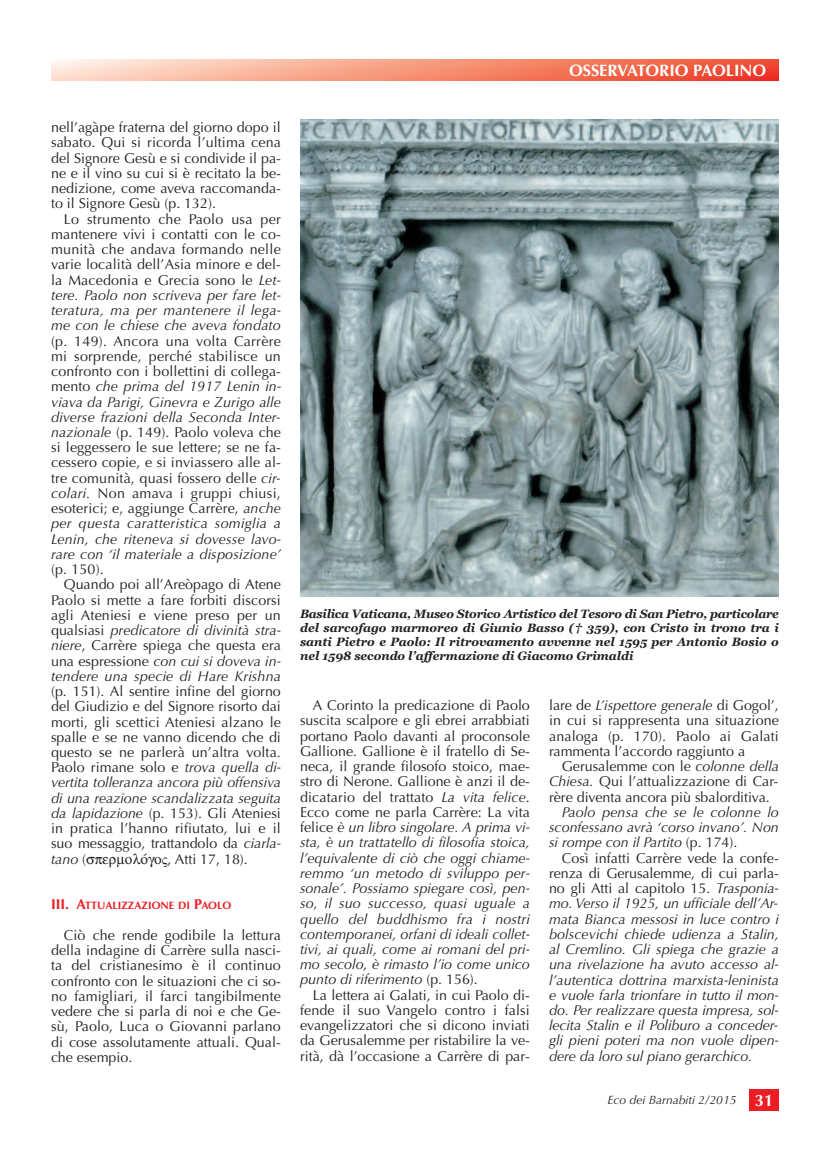
<style>
.page{position:relative;width:830px;height:1149px;background:#fff}
.page>*{position:absolute;margin:0;border:0;box-sizing:border-box;transform-origin:0 0}
.t1{font:700 16.5px "Optima";color:#fff}
.t2{font:14.25px/15.1px "Optima";letter-spacing:.005em;color:#231f20;text-align:justify}
.t3{font:italic 14.25px/15.1px "Optima";color:#231f20;text-align:justify}
.t4{font:italic 700 12px/14.2px "Georgia";color:#231f20;text-align:justify}
.t5{font:italic 12px "Optima";color:#231f20}
.t6{font:700 10.65px "Optima";color:#ee1d23}
.s1{font-style:italic}
.s2{font-style:normal}
.s3{font-family:"Times New Roman"}
.s4{font-size:14.25px}
.s5{font-size:16.5px}
.s6{font-weight:700;font-style:normal;font-size:16.5px;color:#fff}
</style>
<div class="page">
<div style="left:748px;top:1089px;width:30px;height:21px;background:#ee1d23"></div>
<svg style="left:51px;top:60px;width:727px;height:21px;background:#f6957c"></svg>
<img style="left:300px;top:119px;width:478px;height:477px">
<p class="t2" style="left:51px;top:120px;width:231px">nell’agàpe fraterna del giorno dopo il sabato. Qui si ricorda l’ultima cena del Signore Gesù e si condivide il pa&shy;ne e il vino su cui si è recitato la be&shy;nedizione, come aveva raccomanda&shy;to il Signore Gesù (p. 132).</p>
<p class="t2" style="left:51px;top:211px;width:231px;text-indent:13px">Lo strumento che Paolo usa per mantenere vivi i contatti con le co&shy;munità che andava formando nelle varie località dell’Asia minore e del&shy;la Macedonia e Grecia sono le <span class="s1">Let&shy;tere. Paolo non scriveva per fare let&shy;teratura, ma per mantenere il lega&shy;me con le chiese che aveva fondato</span></p>
<p class="t2" style="left:51px;top:333px;width:231px">(p. 149). Ancora una volta Carrère mi sorprende, perché stabilisce un confronto con i bollettini di collega&shy;mento <span class="s1">che prima del 1917 Lenin in&shy;viava da Parigi, Ginevra e Zurigo alle diverse frazioni della Seconda Inter&shy;nazionale</span> (p. 149). Paolo voleva che si leggessero le sue lettere; se ne fa&shy;cessero copie, e si inviassero alle al&shy;tre comunità, quasi fossero delle <span class="s1">cir&shy;colari.</span> Non amava i gruppi chiusi, esoterici; e, aggiunge Carrère, <span class="s1">anche per questa caratteristica somiglia a Lenin, che riteneva si dovesse lavo&shy;rare con ‘il materiale a disposizione’</span></p>
<p class="t2" style="left:51px;top:561px;width:54px">(p. 150).</p>
<p class="t2" style="left:64px;top:577px;width:218px">Quando poi all’Areòpago di Atene</p>
<p class="t2" style="left:51px;top:592px;width:231px">Paolo si mette a fare forbiti discorsi</p>
<p class="t2" style="left:51px;top:607px;width:231px">agli Ateniesi e viene preso per un</p>
<p class="t3" style="left:51px;top:622px;width:231px"><span class="s2">qualsiasi</span> predicatore di divinità stra-</p>
<p class="t2" style="left:51px;top:638px;width:231px"><span class="s1">niere</span>, Carrère spiega che questa era</p>
<p class="t3" style="left:51px;top:653px;width:231px"><span class="s2">una espressione</span> con cui si doveva in-</p>
<p class="t3" style="left:51px;top:668px;width:231px">tendere una specie di Hare Krishna</p>
<p class="t2" style="left:51px;top:683px;width:231px">(p. 151). Al sentire infine del giorno del Giudizio e del Signore risorto dai morti, gli scettici Ateniesi alzano le spalle e se ne vanno dicendo che di questo se ne parlerà un’altra volta.<br>Paolo rimane solo e <span class="s1">trova quella di&shy;vertita tolleranza ancora più offensiva di una reazione scandalizzata seguita da lapidazione</span> (p. 153). Gli Ateniesi in pratica l’hanno rifiutato, lui e il suo messaggio, trattandolo da <span class="s1">ciarla&shy;tano</span> (▲</p>
<p class="t2" style="left:125px;top:851px;width:124px">□●□´ □<span class="s3">ς</span>, Atti 17, 18).</p>
<p class="t6" style="left:51px;top:899px;width:182px"><span class="s4">III. A</span>TTUALIZZAZIONE DI <span class="s4">P</span>AOLO</p>
<p class="t2" style="left:51px;top:927px;width:231px;text-indent:13px">Ciò che rende godibile la lettura della indagine di Carrère sulla nasci&shy;ta del cristianesimo è il continuo confronto con le situazioni che ci so&shy;no famigliari, il farci tangibilmente vedere che si parla di noi e che Ge&shy;sù, Paolo, Luca o Giovanni parlano di cose assolutamente attuali. Qual&shy;che esempio.</p>
<p class="t1" style="left:568px;top:61px;width:198px">OSSERVATORIO PAOLINO</p>
<p class="t4" style="left:300px;top:606px;width:480px">Basilica Vaticana, Museo Storico Artistico del Tesoro di San Pietro, particolare del sarcofago marmoreo di Giunio Basso (<span class="s5">†</span> 359), con Cristo in trono tra i santi Pietro e Paolo: Il ritrovamento avvenne nel 1595 per Antonio Bosio o nel 1598 secondo l’affermazione di Giacomo Grimaldi</p>
<p class="t3" style="left:300px;top:697px;width:231px;text-indent:13px"><span class="s2">A Corinto la predicazione di Paolo suscita scalpore e gli ebrei arrabbiati portano Paolo davanti al proconsole Gallione. Gallione è il fratello di Se&shy;neca, il grande filosofo stoico, mae&shy;stro di Nerone. Gallione è anzi il de&shy;dicatario del trattato</span> La vita felice<span class="s2">.<br>Ecco come ne parla Carrère: La vita felice</span> è un libro singolare. A prima vi&shy;sta, è un trattatello di filosofia stoica, l’equivalente di ciò che oggi chiame&shy;remmo ‘un metodo di sviluppo per&shy;sonale’. Possiamo spiegare così, pen&shy;so, il suo successo, quasi uguale a quello del buddhismo fra i nostri contemporanei, orfani di ideali collet&shy;tivi, ai quali, come ai romani del pri&shy;mo secolo, è rimasto l’io come unico punto di riferimento <span class="s2">(p. 156).</span></p>
<p class="t2" style="left:300px;top:987px;width:231px;text-indent:13px">La lettera ai Galati, in cui Paolo di&shy;fende il suo Vangelo contro i falsi evangelizzatori che si dicono inviati da Gerusalemme per ristabilire la ve&shy;rità, dà l’occasione a Carrère di par-</p>
<p class="t2" style="left:548px;top:697px;width:231px">lare de <span class="s1">L’ispettore generale</span> di Gogol’, in cui si rappresenta una situazione analoga (p. 170). Paolo ai Galati rammenta l’accordo raggiunto a</p>
<p class="t2" style="left:548px;top:758px;width:231px;text-indent:13px">Gerusalemme con le <span class="s1">colonne della Chiesa.</span> Qui l’attualizzazione di Car&shy;rère diventa ancora più sbalorditiva.</p>
<p class="t3" style="left:548px;top:804px;width:231px;text-indent:13px">Paolo pensa che se le colonne lo sconfessano avrà ‘corso invano’. Non si rompe con il Partito <span class="s2">(p. 174).</span></p>
<p class="t3" style="left:548px;top:850px;width:231px;text-indent:13px"><span class="s2">Così infatti Carrère vede la confe&shy;renza di Gerusalemme, di cui parla&shy;no gli Atti al capitolo 15.</span> Trasponia&shy;mo. Verso il 1925, un ufficiale dell’Ar&shy;mata Bianca messosi in luce contro i bolscevichi chiede udienza a Stalin, al Cremlino. Gli spiega che grazie a una rivelazione ha avuto accesso al&shy;l’autentica dottrina marxista-leninista e vuole farla trionfare in tutto il mon&shy;do. Per realizzare questa impresa, sol&shy;lecita Stalin e il Poliburo a conceder&shy;gli pieni poteri ma non vuole dipen&shy;dere da loro sul piano gerarchico.</p>
<p class="t5" style="left:607px;top:1092px;width:167px">Eco dei Barnabiti 2/2015 <span class="s6">31</span></p>
</div>
